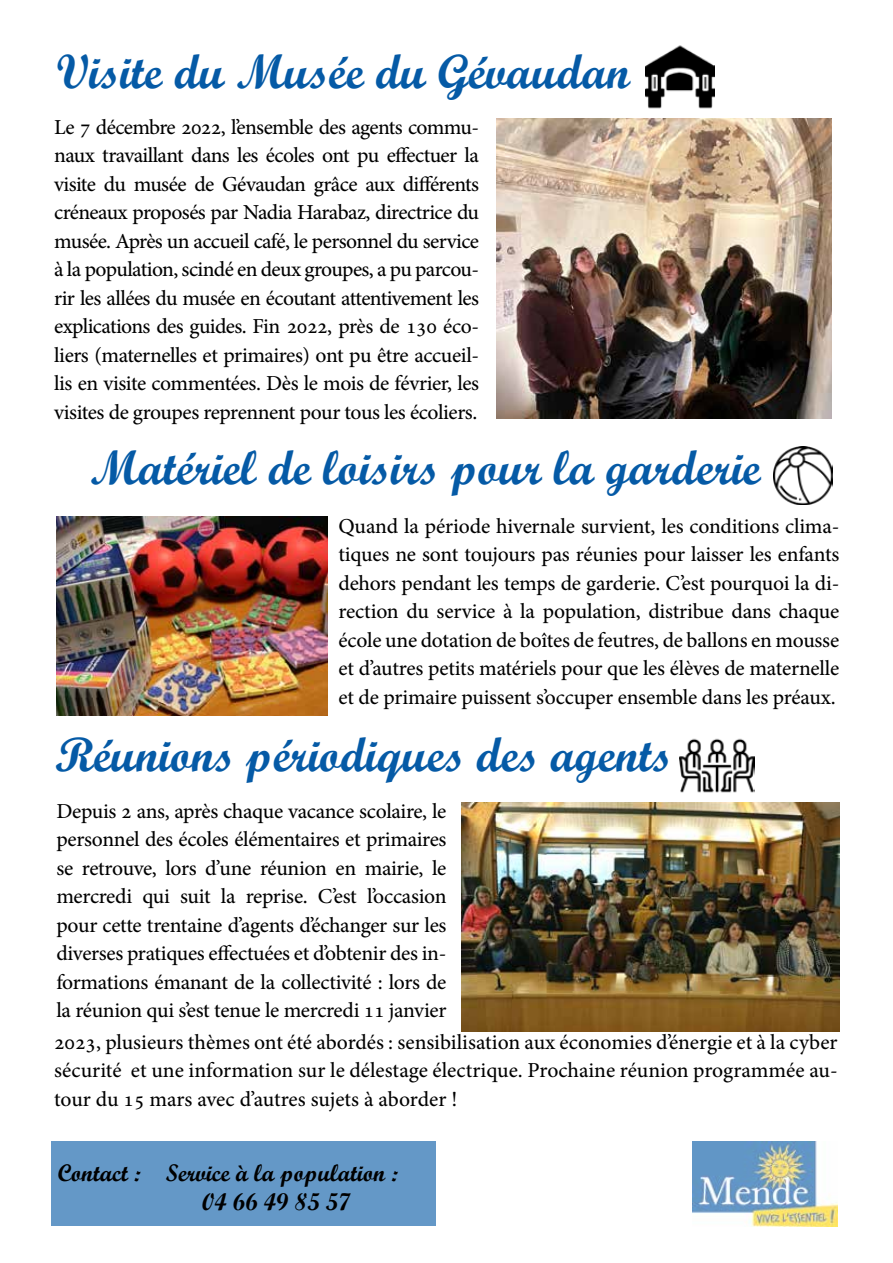
<style>
.page{position:relative;width:893px;height:1263px;background:#fff}
.page>*{position:absolute;margin:0;border:0;box-sizing:border-box;transform-origin:0 0}
.t1{font:48px "Script MT Bold";color:#055aa6}
.t2{font:24px/28.8px "Script MT Bold";color:#000}
.t3{font:21px/28.5px "Adobe Hebrew";letter-spacing:-.015em;color:#000;text-align:justify}
</style>
<div class="page">
<div style="left:51px;top:1141px;width:385px;height:85px;background:#6498c7"></div>
<img style="left:692px;top:1141px;width:146px;height:85px">
<img style="left:56px;top:516px;width:271px;height:199px">
<img style="left:774px;top:446px;width:58px;height:58px">
<img style="left:680px;top:738px;width:75px;height:55px">
<img style="left:645px;top:45px;width:69px;height:64px">
<img style="left:462px;top:803px;width:378px;height:228px">
<img style="left:496px;top:118px;width:335px;height:300px">
<h1 class="t1" style="left:56px;top:42px;width:575px">Visite du Musée du Gévaudan</h1>
<p class="t3" style="left:54px;top:113px;width:426px">Le 7 décembre 2022, l’ensemble des agents commu&shy;naux travaillant dans les écoles ont pu effectuer la visite du musée de Gévaudan grâce aux différents créneaux proposés par Nadia Harabaz, directrice du musée. Après un accueil café, le personnel du service à la population, scindé en deux groupes, a pu parcou&shy;rir les allées du musée en écoutant attentivement les explications des guides. Fin 2022, près de 130 éco&shy;liers (maternelles et primaires) ont pu être accueil&shy;lis en visite commentées. Dès le mois de février, les visites de groupes reprennent pour tous les écoliers.</p>
<h1 class="t1" style="left:90px;top:438px;width:672px">Matériel de loisirs pour la garderie</h1>
<p class="t3" style="left:338px;top:512px;width:502px">Quand la période hivernale survient, les conditions clima&shy;tiques ne sont toujours pas réunies pour laisser les enfants dehors pendant les temps de garderie. C’est pourquoi la di&shy;rection du service à la population, distribue dans chaque école une dotation de boîtes de feutres, de ballons en mousse et d’autres petits matériels pour que les élèves de maternelle et de primaire puissent s’occuper ensemble dans les préaux.</p>
<h1 class="t1" style="left:55px;top:725px;width:618px">Réunions périodiques des agents</h1>
<p class="t3" style="left:56px;top:797px;width:392px">Depuis 2 ans, après chaque vacance scolaire, le personnel des écoles élémentaires et primaires se retrouve, lors d’une réunion en mairie, le mercredi qui suit la reprise. C’est l’occasion pour cette trentaine d’agents d’échanger sur les diverses pratiques effectuées et d’obtenir des in&shy;formations émanant de la collectivité : lors de la réunion qui s’est tenue le mercredi 11 janvier</p>
<p class="t3" style="left:54px;top:1028px;width:785px">2023, plusieurs thèmes ont été abordés : sensibilisation aux économies d’énergie et à la cyber sécurité et une information sur le délestage électrique. Prochaine réunion programmée au&shy;tour du 15 mars avec d’autres sujets à aborder !</p>
<p class="t2" style="left:202px;top:1158px;width:198px;text-indent:-144px">Contact : Service à la population :<br>04 66 49 85 57</p>
</div>
